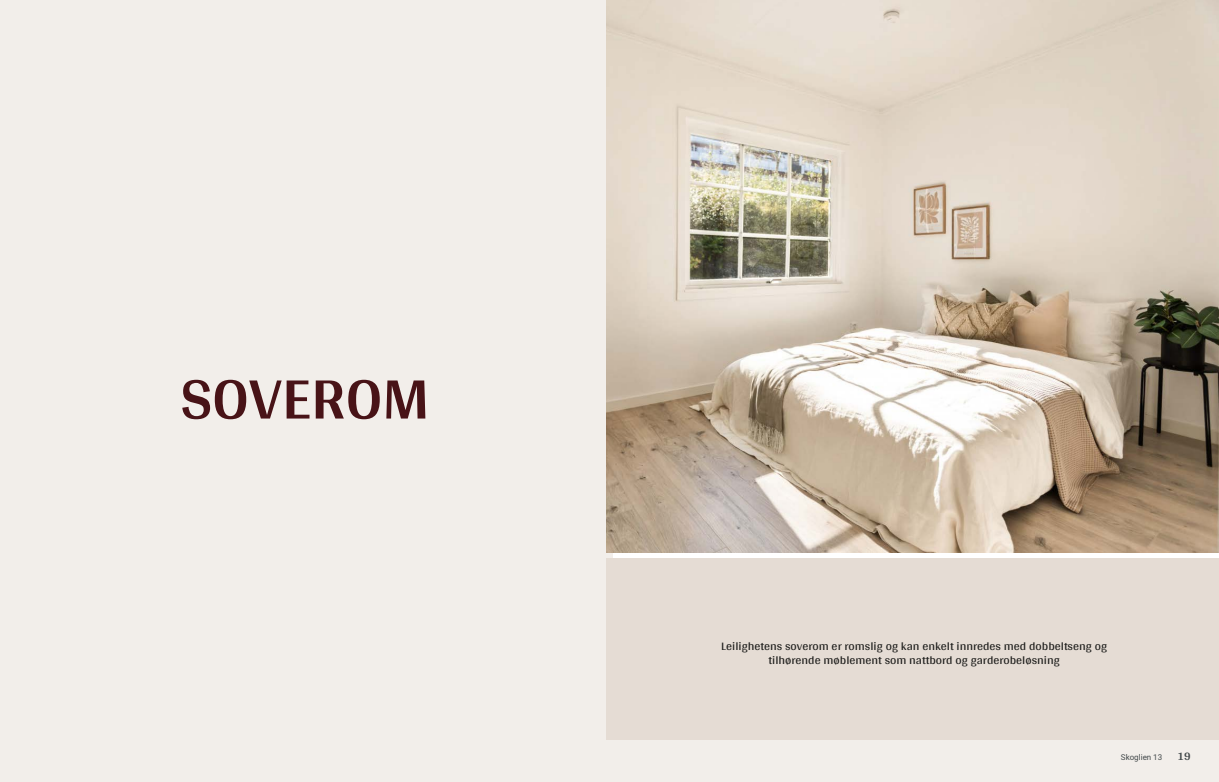
<style>
.page{position:relative;width:1219px;height:782px;background:#fff}
.page>*{position:absolute;margin:0;border:0;box-sizing:border-box;transform-origin:0 0}
.t1{font:700 62px "Arya";color:#481317}
.t2{font:12px/14px "Arya";color:#1d1d1b;text-align:center}
.t3{font:700 12px "Arya";color:#414749}
.t4{font:8px "Roboto Vitec";color:#414749}
</style>
<div class="page">
<div style="left:0;top:0;width:612px;height:781px;background:#f2eeea"></div>
<img style="left:607px;top:0;width:612px;height:552px">
<div style="left:607px;top:739px;width:612px;height:42px;background:#f2eeea"></div>
<div style="left:607px;top:558px;width:612px;height:181px;background:#e5dcd4"></div>
<h1 class="t1" style="left:180px;top:360px;width:251px">SOVEROM</h1>
<p class="t2" style="left:721px;top:638px;width:387px">Leilighetens soverom er romslig og kan enkelt innredes med dobbeltseng og tilhørende møblement som nattbord og garderobeløsning</p>
<p class="t4" style="left:1121px;top:751px;width:43px">Skoglien 13</p>
<p class="t3" style="left:1177px;top:749px;width:15px">19</p>
</div>
